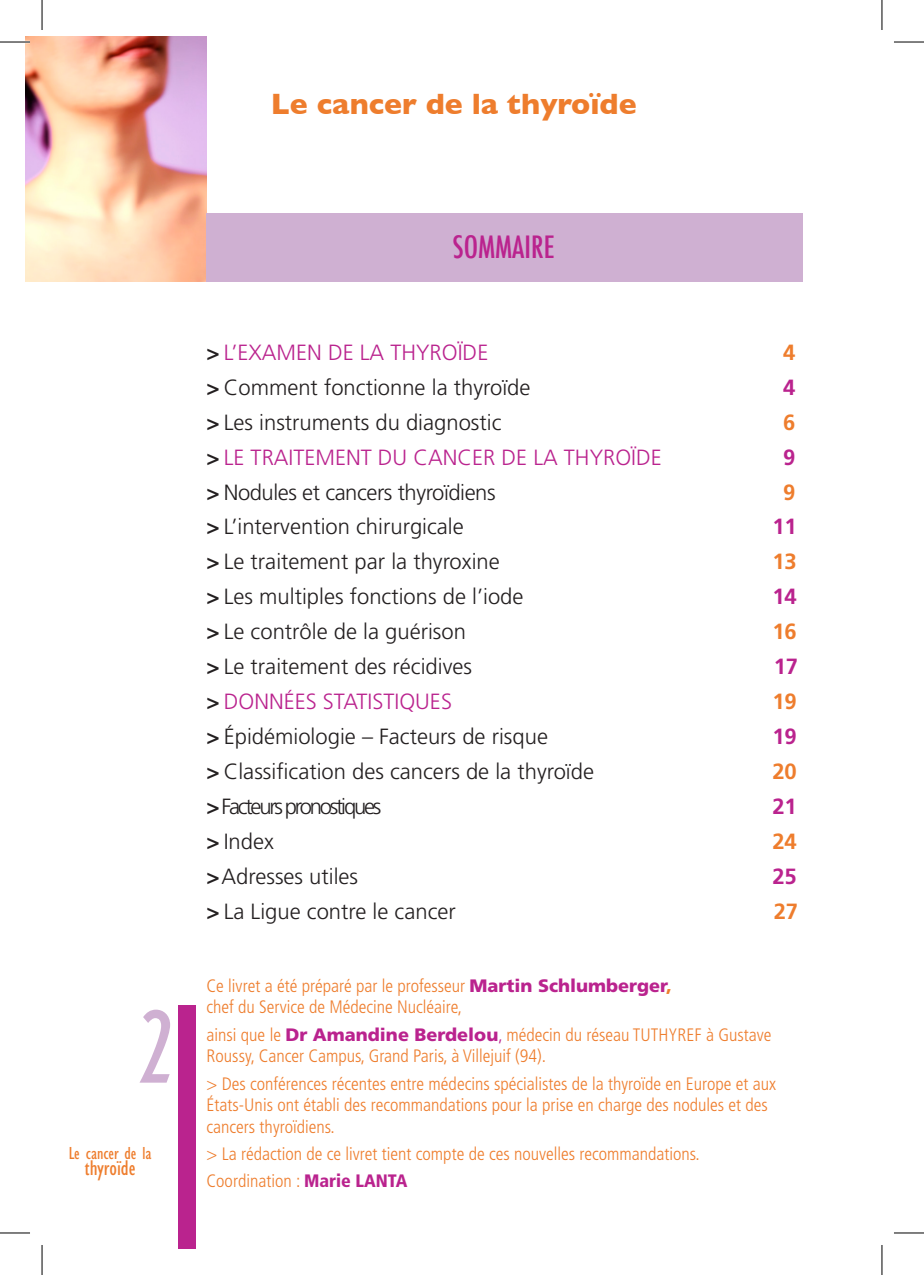
<style>
.page{position:relative;width:924px;height:1275px;background:#fff}
.page>*{position:absolute;margin:0;border:0;box-sizing:border-box;transform-origin:0 0}
.t1{font:300 condensed 100px "AT Erbar";color:#cfb0d2}
.t2{font:700 30px "Gill Sans";color:#ee7d2d}
.t3{font:500 condensed 30px "Futura";color:#ba238e}
.t4{font:300 22px "Frutiger";color:#231f20}
.t5{font:300 22px "Frutiger";color:#ba238e}
.t6{font:300 22px "Frutiger";letter-spacing:-.02em;color:#231f20}
.t7{font:300 22px "Frutiger";letter-spacing:-.1em;color:#231f20}
.t8{font:700 22px "Frutiger";color:#ee7d2d}
.t9{font:700 22px "Frutiger";color:#ba238e}
.t10{font:condensed 22px "Gill Sans";color:#ee7d2d}
.t11{font:300 condensed 18px/21.6px "Frutiger";color:#ee7d2d}
.t12{font:condensed 18px "Gill Sans";color:#ee7d2d}
.s1{font-weight:700;color:#231f20}
.s2{font-weight:700}
.s3{font-weight:900;font-stretch:normal;color:#ba238e}
.s4{font-weight:900;font-stretch:normal}
.s5{color:#ba238e}
.s6{font-weight:900;color:#ba238e}
</style>
<div class="page">
<img style="left:25px;top:37px;width:181px;height:245px">
<div style="left:206px;top:213px;width:596px;height:68px;background:#cfb0d2"></div>
<div style="left:178px;top:1005px;width:17px;height:244px;background:#ba238e"></div>
<hr style="left:0;top:41px;width:30px;height:2px;background:#fff">
<hr style="left:0;top:42px;width:30px;height:1px;background:#000">
<hr style="left:893px;top:42px;width:30px;height:1px;background:#000">
<hr style="left:0;top:1232px;width:30px;height:1px;background:#000">
<hr style="left:893px;top:1232px;width:30px;height:1px;background:#000">
<hr style="left:42px;top:0;width:1px;height:30px;background:#000">
<hr style="left:42px;top:1245px;width:1px;height:30px;background:#000">
<hr style="left:881px;top:0;width:1px;height:30px;background:#000">
<hr style="left:881px;top:1245px;width:1px;height:30px;background:#000">
<p class="t2" style="left:271px;top:80px;width:367px">Le cancer de la thyroïde</p>
<p class="t1" style="left:138px;top:986px;width:38px">2</p>
<p class="t12" style="left:69px;top:1142px;width:84px">Le cancer de la</p>
<p class="t10" style="left:85px;top:1155px;width:52px">thyroïde</p>
<p class="t3" style="left:452px;top:228px;width:104px">SOMMAIRE</p>
<p class="t5" style="left:206px;top:340px;width:283px"><span class="s1">&gt;</span> L’EXAMEN DE LA THYROÏDE</p>
<p class="t8" style="left:782px;top:339px;width:14px">4</p>
<p class="t4" style="left:206px;top:375px;width:325px"><span class="s2">&gt;</span> Comment fonctionne la thyroïde</p>
<p class="t9" style="left:782px;top:374px;width:14px">4</p>
<p class="t4" style="left:206px;top:409px;width:296px"><span class="s2">&gt;</span> Les instruments du diagnostic</p>
<p class="t8" style="left:782px;top:409px;width:14px">6</p>
<p class="t5" style="left:206px;top:444px;width:456px"><span class="s1">&gt;</span> LE TRAITEMENT DU CANCER DE LA THYROÏDE</p>
<p class="t9" style="left:782px;top:444px;width:14px">9</p>
<p class="t6" style="left:206px;top:479px;width:290px"><span class="s2">&gt;</span> Nodules et cancers thyroïdiens</p>
<p class="t8" style="left:782px;top:479px;width:14px">9</p>
<p class="t4" style="left:206px;top:514px;width:258px"><span class="s2">&gt;</span> L’intervention chirurgicale</p>
<p class="t9" style="left:772px;top:514px;width:26px">11</p>
<p class="t4" style="left:206px;top:549px;width:294px"><span class="s2">&gt;</span> Le traitement par la thyroxine</p>
<p class="t8" style="left:772px;top:549px;width:26px">13</p>
<p class="t4" style="left:206px;top:584px;width:318px"><span class="s2">&gt;</span> Les multiples fonctions de l’iode</p>
<p class="t9" style="left:772px;top:583px;width:26px">14</p>
<p class="t4" style="left:206px;top:619px;width:261px"><span class="s2">&gt;</span> Le contrôle de la guérison</p>
<p class="t8" style="left:772px;top:618px;width:26px">16</p>
<p class="t4" style="left:206px;top:654px;width:267px"><span class="s2">&gt;</span> Le traitement des récidives</p>
<p class="t9" style="left:773px;top:653px;width:26px">17</p>
<p class="t5" style="left:206px;top:689px;width:247px"><span class="s1">&gt;</span> DONNÉES STATISTIQUES</p>
<p class="t8" style="left:772px;top:688px;width:26px">19</p>
<p class="t4" style="left:206px;top:724px;width:343px"><span class="s2">&gt;</span> Épidémiologie – Facteurs de risque</p>
<p class="t9" style="left:772px;top:723px;width:26px">19</p>
<p class="t4" style="left:206px;top:759px;width:389px"><span class="s2">&gt;</span> Classification des cancers de la thyroïde</p>
<p class="t8" style="left:772px;top:758px;width:26px">20</p>
<p class="t7" style="left:206px;top:793px;width:176px"><span class="s2">&gt;</span> Facteurs pronostiques</p>
<p class="t9" style="left:772px;top:793px;width:26px">21</p>
<p class="t4" style="left:206px;top:828px;width:69px"><span class="s2">&gt;</span> Index</p>
<p class="t8" style="left:772px;top:828px;width:26px">24</p>
<p class="t4" style="left:206px;top:863px;width:153px"><span class="s2">&gt;</span> Adresses utiles</p>
<p class="t9" style="left:772px;top:863px;width:26px">25</p>
<p class="t4" style="left:206px;top:898px;width:250px"><span class="s2">&gt;</span> La Ligue contre le cancer</p>
<p class="t8" style="left:773px;top:898px;width:26px">27</p>
<p class="t11" style="left:206px;top:975px;width:467px">Ce livret a été préparé par le professeur <span class="s3">Martin Schlumberger</span><span class="s4">,</span></p>
<p class="t11" style="left:206px;top:996px;width:257px">chef du Service de Médecine Nucléaire,</p>
<p class="t11" style="left:206px;top:1024px;width:566px">ainsi que le <span class="s3">Dr Amandine Berdelou</span><span class="s5">,</span> médecin du réseau TUTHYREF à Gustave<br>Roussy, Cancer Campus, Grand Paris, à Villejuif (94).</p>
<p class="t11" style="left:206px;top:1072px;width:571px">&gt; Des conférences récentes entre médecins spécialistes de la thyroïde en Europe et aux<br>États-Unis ont établi des recommandations pour la prise en charge des nodules et des cancers thyroïdiens.</p>
<p class="t11" style="left:206px;top:1143px;width:494px">&gt; La rédaction de ce livret tient compte de ces nouvelles recommandations.</p>
<p class="t11" style="left:206px;top:1170px;width:202px">Coordination : <span class="s6">Marie LANTA</span></p>
</div>
